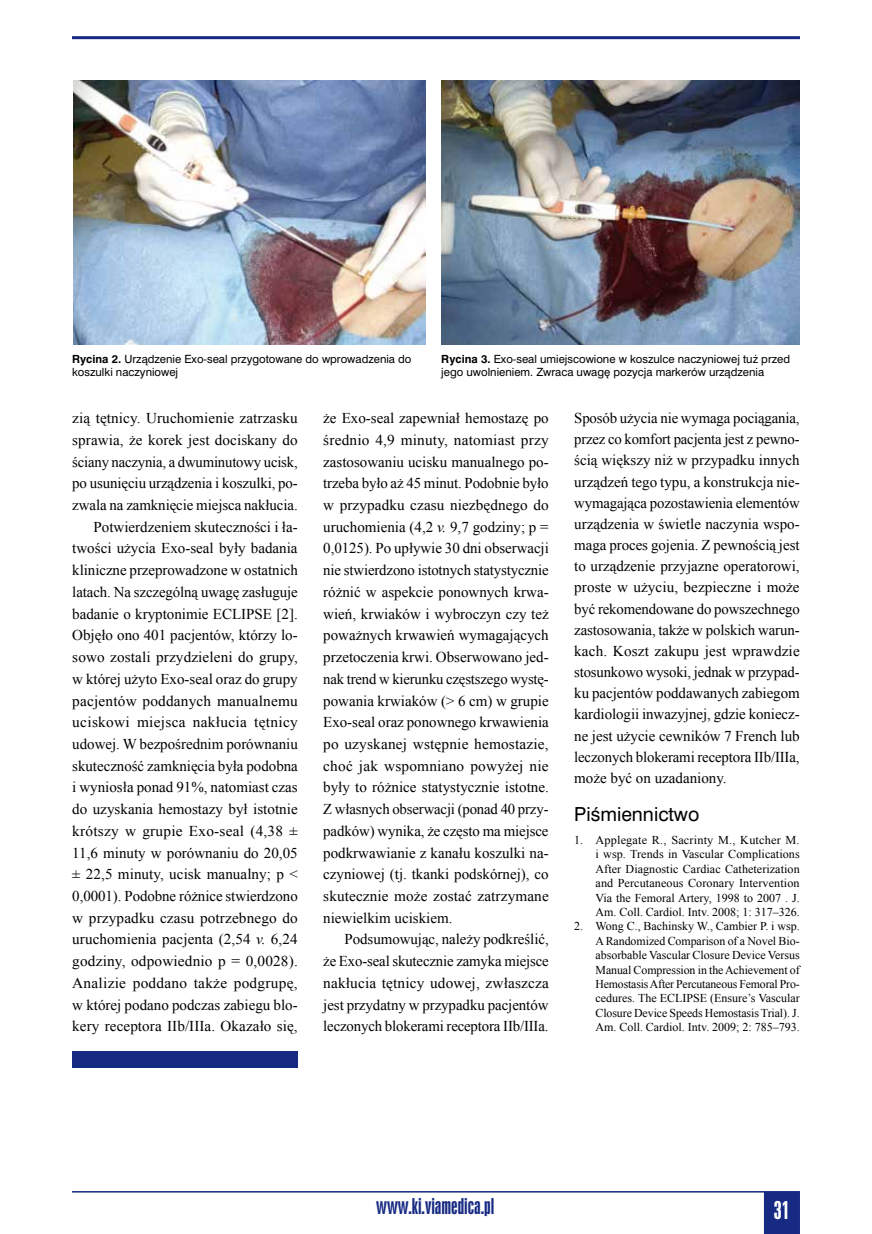
<style>
.page{position:relative;width:872px;height:1234px;background:#fff}
.page>*{position:absolute;margin:0;border:0;box-sizing:border-box;transform-origin:0 0}
.t1{font:21px "Swis 924 PL";color:#fff}
.t2{font:18px "Swis 924 PL";color:#162983}
.t3{font:18px "Swis 721 PL";color:#000}
.t4{font:15px/21.8px "Times New Roman";color:#000;text-align:justify}
.t5{font:12px/14.4px "Times New Roman";color:#000;text-align:justify}
.t6{font:10.5px/13.5px "Swis 721 PL";color:#000}
.s1{font-weight:700}
.s2{font-style:italic}
</style>
<div class="page">
<svg style="left:764px;top:1192px;width:36px;height:41px"></svg>
<hr style="left:72px;top:1190px;width:728px;height:2px;background:#162983">
<hr style="left:72px;top:36px;width:728px;height:3px;background:#162983">
<img style="left:74px;top:81px;width:352px;height:264px">
<img style="left:441px;top:81px;width:358px;height:264px">
<div style="left:72px;top:1050px;width:226px;height:17px;background:#162983"></div>
<p class="t6" style="left:72px;top:352px;width:341px"><span class="s1">Rycina 2.</span> Urządzenie Exo-seal przygotowane do wprowadzenia do koszulki naczyniowej</p>
<p class="t6" style="left:441px;top:352px;width:350px"><span class="s1">Rycina 3.</span> Exo-seal umiejscowione w koszulce naczyniowej tuż przed jego uwolnieniem. Zwraca uwagę pozycja markerów urządzenia</p>
<p class="t4" style="left:574px;top:407px;width:227px;line-height:21.1px">Sposób użycia nie wymaga pociągania, przez co komfort pacjenta jest z pewno&shy;ścią większy niż w przypadku innych urządzeń tego typu, a konstrukcja nie&shy;wymagająca pozostawienia elementów urządzenia w świetle naczynia wspo&shy;maga proces gojenia. Z pewnością jest to urządzenie przyjazne operatorowi, proste w użyciu, bezpieczne i może być rekomendowane do powszechnego zastosowania, także w polskich warun&shy;kach. Koszt zakupu jest wprawdzie stosunkowo wysoki, jednak w przypad&shy;ku pacjentów poddawanych zabiegom kardiologii inwazyjnej, gdzie koniecz&shy;ne jest użycie cewników 7 French lub leczonych blokerami receptora IIb/IIIa, może być on uzadaniony.</p>
<p class="t3" style="left:574px;top:802px;width:127px">Piśmiennictwo</p>
<p class="t5" style="left:595px;top:832px;width:206px;text-indent:-21px">1. Applegate R., Sacrinty M., Kutcher M. i wsp. Trends in Vascular Complications After Diagnostic Cardiac Catheterization and Percutaneous Coronary Intervention Via the Femoral Artery, 1998 to 2007 . J.<br>Am. Coll. Cardiol. Intv. 2008; 1: 317–326.</p>
<p class="t5" style="left:595px;top:918px;width:206px;text-indent:-21px">2. Wong C., Bachinsky W., Cambier P. i wsp.<br>A Randomized Comparison of a Novel Bio&shy;absorbable Vascular Closure Device Versus Manual Compression in the Achievement of Hemostasis After Percutaneous Femoral Pro&shy;cedures. The ECLIPSE (Ensure’s Vascular Closure Device Speeds Hemostasis Trial). J.<br>Am. Coll. Cardiol. Intv. 2009; 2: 785–793.</p>
<p class="t4" style="left:72px;top:407px;width:227px;text-align:right">zią tętnicy. Uruchomienie zatrzasku sprawia, że korek jest dociskany do ściany naczynia, a dwuminutowy ucisk, po usunięciu urządzenia i koszulki, po&shy;zwala na zamknięcie miejsca nakłucia.<br>Potwierdzeniem skuteczności i ła&shy;twości użycia Exo-seal były badania kliniczne przeprowadzone w ostatnich latach. Na szczególną uwagę zasługuje badanie o kryptonimie ECLIPSE [2].<br>Objęło ono 401 pacjentów, którzy lo&shy;sowo zostali przydzieleni do grupy, w której użyto Exo-seal oraz do grupy pacjentów poddanych manualnemu uciskowi miejsca nakłucia tętnicy udowej. W bezpośrednim porównaniu skuteczność zamknięcia była podobna i wyniosła ponad 91%, natomiast czas do uzyskania hemostazy był istotnie krótszy w grupie Exo-seal (4,38 ± 11,6 minuty w porównaniu do 20,05 ± 22,5 minuty, ucisk manualny; p &lt; 0,0001). Podobne różnice stwierdzono w przypadku czasu potrzebnego do uruchomienia pacjenta (2,54 <span class="s2">v.</span> 6,24 godziny, odpowiednio p = 0,0028).<br>Analizie poddano także podgrupę, w której podano podczas zabiegu blo&shy;kery receptora IIb/IIIa. Okazało się,</p>
<p class="t4" style="left:323px;top:407px;width:227px">że Exo-seal zapewniał hemostazę po średnio 4,9 minuty, natomiast przy zastosowaniu ucisku manualnego po&shy;trzeba było aż 45 minut. Podobnie było w przypadku czasu niezbędnego do uruchomienia (4,2 <span class="s2">v.</span> 9,7 godziny; p = 0,0125). Po upływie 30 dni obserwacji nie stwierdzono istotnych statystycznie różnić w aspekcie ponownych krwa&shy;wień, krwiaków i wybroczyn czy też poważnych krwawień wymagających przetoczenia krwi. Obserwowano jed&shy;nak trend w kierunku częstszego wystę&shy;powania krwiaków (&gt; 6 cm) w grupie Exo-seal oraz ponownego krwawienia po uzyskanej wstępnie hemostazie, choć jak wspomniano powyżej nie były to różnice statystycznie istotne.<br>Z własnych obserwacji (ponad 40 przy&shy;padków) wynika, że często ma miejsce podkrwawianie z kanału koszulki na&shy;czyniowej (tj. tkanki podskórnej), co skutecznie może zostać zatrzymane niewielkim uciskiem.</p>
<p class="t4" style="left:323px;top:928px;width:227px;text-indent:21px">Podsumowując, należy podkreślić, że Exo-seal skutecznie zamyka miejsce nakłucia tętnicy udowej, zwłaszcza jest przydatny w przypadku pacjentów leczonych blokerami receptora IIb/IIIa.</p>
<p class="t2" style="left:376px;top:1194px;width:120px">www.ki.viamedica.pl</p>
<h1 class="t1" style="left:774px;top:1194px;width:18px">31</h1>
</div>
